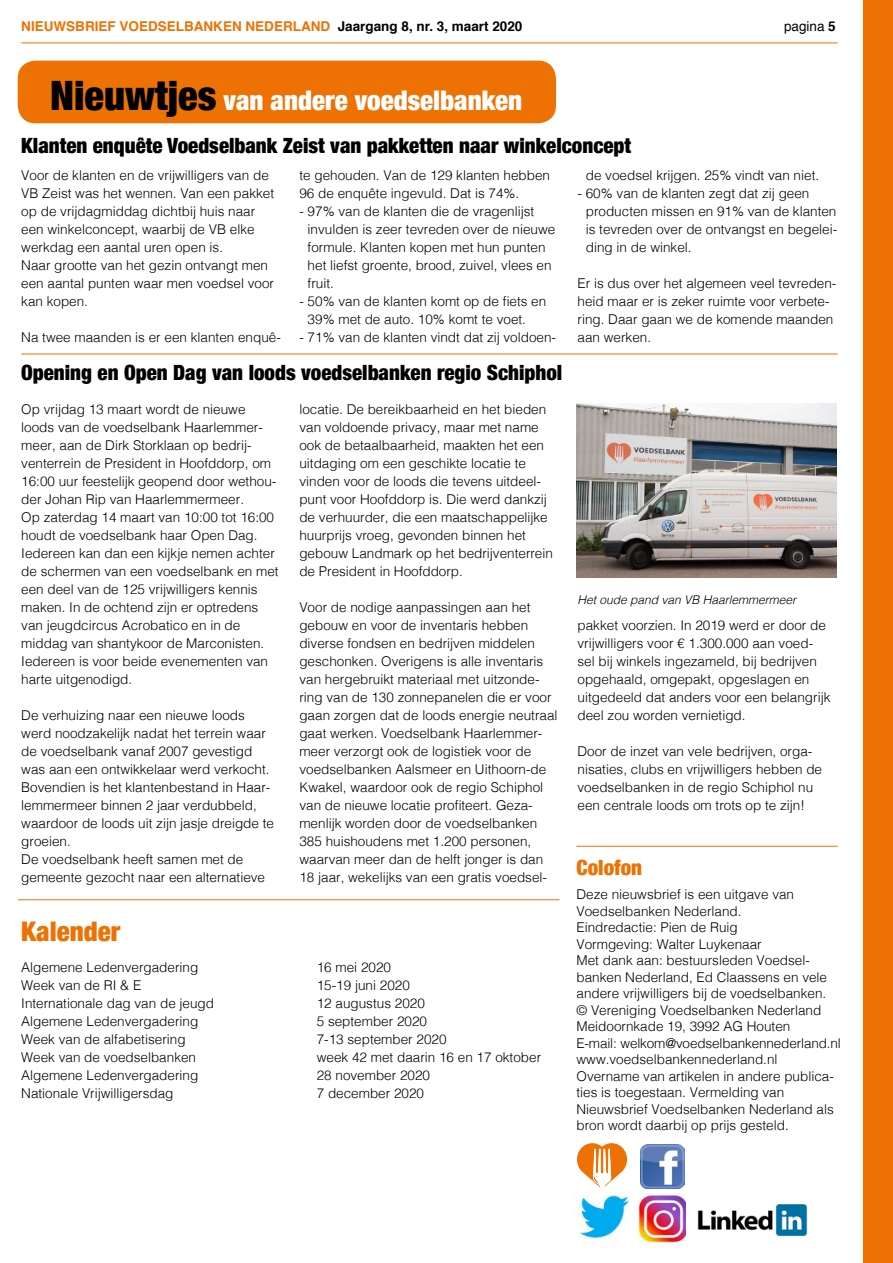
<style>
.page{position:relative;width:893px;height:1263px;background:#fff}
.page>*{position:absolute;margin:0;border:0;box-sizing:border-box;transform-origin:0 0}
.t1{font:900 condensed 27px "Helvetica Neue";color:#fff}
.t2{font:900 condensed 27px "Helvetica Neue";color:#ee7203}
.t3{font:900 condensed 21px "Helvetica Neue";color:#000}
.t4{font:900 condensed 21px "Helvetica Neue";color:#ee7203}
.t5{font:300 13.5px/18px "Helvetica";color:#000}
.t6{font:700 13.5px "Helvetica";color:#ee7203}
.t7{font:13.5px "Helvetica";color:#000}
.t8{font:italic 300 12px "Helvetica";color:#000}
.s1{color:#000}
.s2{font-weight:700}
.s3{font-size:40.5px;color:#000}
</style>
<div class="page">
<hr style="left:21px;top:43px;width:817px;height:1px;background:#ee7203">
<div style="left:863px;top:0;width:30px;height:1263px;background:#ee7203"></div>
<hr style="left:18px;top:899px;width:542px;height:1px;background:#ee7203">
<img style="left:640px;top:1144px;width:44px;height:44px">
<img style="left:576px;top:1191px;width:53px;height:52px">
<img style="left:697px;top:1204px;width:111px;height:33px">
<svg style="left:577px;top:1143px;width:50px;height:45px"></svg>
<img style="left:638px;top:1193px;width:48px;height:50px">
<div style="left:18px;top:61px;width:538px;height:62px;background:#ee7203;border-radius:18px"></div>
<img style="left:576px;top:404px;width:261px;height:174px">
<hr style="left:21px;top:354px;width:817px;height:1px;background:#ee7203">
<hr style="left:576px;top:846px;width:262px;height:1px;background:#ee7203">
<p class="t6" style="left:21px;top:16px;width:503px">NIEUWSBRIEF VOEDSELBANKEN NEDERLAND <span class="s1">Jaargang 8, nr. 3, maart 2020</span></p>
<p class="t7" style="left:784px;top:16px;width:53px">pagina <span class="s2">5</span></p>
<h1 class="t1" style="left:50px;top:78px;width:474px"><span class="s3">Nieuwtjes</span> van andere voedselbanken</h1>
<h2 class="t3" style="left:21px;top:129px;width:611px">Klanten enquête Voedselbank Zeist van pakketten naar winkelconcept</h2>
<p class="t5" style="left:21px;top:165px;width:254px">Voor de klanten en de vrijwilligers van de VB Zeist was het wennen. Van een pakket op de vrijdagmiddag dichtbij huis naar een winkelconcept, waarbij de VB elke werkdag een aantal uren open is.<br>Naar grootte van het gezin ontvangt men een aantal punten waar men voedsel voor kan kopen.</p>
<p class="t5" style="left:21px;top:327px;width:261px">Na twee maanden is er een klanten enquê-</p>
<p class="t5" style="left:586px;top:165px;width:235px">de voedsel krijgen. 25% vindt van niet.</p>
<p class="t5" style="left:586px;top:183px;width:253px;text-indent:-8px">- 60% van de klanten zegt dat zij geen producten missen en 91% van de klanten is tevreden over de ontvangst en begelei&shy;ding in de winkel.</p>
<p class="t5" style="left:578px;top:273px;width:260px">Er is dus over het algemeen veel tevreden&shy;heid maar er is zeker ruimte voor verbete&shy;ring. Daar gaan we de komende maanden aan werken.</p>
<p class="t5" style="left:299px;top:165px;width:252px">te gehouden. Van de 129 klanten hebben<br>96 de enquête ingevuld. Dat is 74%.</p>
<p class="t5" style="left:308px;top:201px;width:249px;text-indent:-8px">- 97% van de klanten die de vragenlijst invulden is zeer tevreden over de nieuwe formule. Klanten kopen met hun punten het liefst groente, brood, zuivel, vlees en fruit.</p>
<p class="t5" style="left:308px;top:291px;width:240px;text-indent:-8px">- 50% van de klanten komt op de fiets en<br>39% met de auto. 10% komt te voet.</p>
<p class="t5" style="left:299px;top:327px;width:258px">- 71% van de klanten vindt dat zij voldoen-</p>
<h2 class="t3" style="left:21px;top:355px;width:543px">Opening en Open Dag van loods voedselbanken regio Schiphol</h2>
<p class="t5" style="left:21px;top:399px;width:259px">Op vrijdag 13 maart wordt de nieuwe loods van de voedselbank Haarlemmer&shy;meer, aan de Dirk Storklaan op bedrij&shy;venterrein de President in Hoofddorp, om 16:00 uur feestelijk geopend door wethou&shy;der Johan Rip van Haarlemmermeer.<br>Op zaterdag 14 maart van 10:00 tot 16:00 houdt de voedselbank haar Open Dag.<br>Iedereen kan dan een kijkje nemen achter de schermen van een voedselbank en met een deel van de 125 vrijwilligers kennis maken. In de ochtend zijn er optredens van jeugdcircus Acrobatico en in de middag van shantykoor de Marconisten.<br>Iedereen is voor beide evenementen van harte uitgenodigd.</p>
<p class="t5" style="left:21px;top:705px;width:254px">De verhuizing naar een nieuwe loods werd noodzakelijk nadat het terrein waar de voedselbank vanaf 2007 gevestigd was aan een ontwikkelaar werd verkocht.<br>Bovendien is het klantenbestand in Haar&shy;lemmermeer binnen 2 jaar verdubbeld, waardoor de loods uit zijn jasje dreigde te groeien.<br>De voedselbank heeft samen met de gemeente gezocht naar een alternatieve</p>
<p class="t5" style="left:299px;top:399px;width:255px">locatie. De bereikbaarheid en het bieden van voldoende privacy, maar met name ook de betaalbaarheid, maakten het een uitdaging om een geschikte locatie te vinden voor de loods die tevens uitdeel&shy;punt voor Hoofddorp is. Die werd dankzij de verhuurder, die een maatschappelijke huurprijs vroeg, gevonden binnen het gebouw Landmark op het bedrijventerrein de President in Hoofddorp.</p>
<p class="t5" style="left:299px;top:597px;width:260px">Voor de nodige aanpassingen aan het gebouw en voor de inventaris hebben diverse fondsen en bedrijven middelen geschonken. Overigens is alle inventaris van hergebruikt materiaal met uitzonde&shy;ring van de 130 zonnepanelen die er voor gaan zorgen dat de loods energie neutraal gaat werken. Voedselbank Haarlemmer&shy;meer verzorgt ook de logistiek voor de voedselbanken Aalsmeer en Uithoorn-de Kwakel, waardoor ook de regio Schiphol van de nieuwe locatie profiteert. Geza&shy;menlijk worden door de voedselbanken 385 huishoudens met 1.200 personen, waarvan meer dan de helft jonger is dan 18 jaar, wekelijks van een gratis voedsel-</p>
<h1 class="t2" style="left:21px;top:909px;width:101px">Kalender</h1>
<p class="t5" style="left:21px;top:957px;width:179px">Algemene Ledenvergadering</p>
<p class="t5" style="left:317px;top:957px;width:76px">16 mei 2020</p>
<p class="t5" style="left:21px;top:975px;width:122px">Week van de RI &amp; E</p>
<p class="t5" style="left:317px;top:975px;width:95px">15-19 juni 2020</p>
<p class="t5" style="left:21px;top:993px;width:194px">Internationale dag van de jeugd</p>
<p class="t5" style="left:317px;top:993px;width:110px">12 augustus 2020</p>
<p class="t5" style="left:21px;top:1011px;width:179px">Algemene Ledenvergadering</p>
<p class="t5" style="left:317px;top:1011px;width:112px">5 september 2020</p>
<p class="t5" style="left:21px;top:1029px;width:166px">Week van de alfabetisering</p>
<p class="t5" style="left:317px;top:1029px;width:131px">7-13 september 2020</p>
<p class="t5" style="left:21px;top:1047px;width:176px">Week van de voedselbanken</p>
<p class="t5" style="left:317px;top:1047px;width:226px">week 42 met daarin 16 en 17 oktober</p>
<p class="t5" style="left:21px;top:1065px;width:179px">Algemene Ledenvergadering</p>
<p class="t5" style="left:317px;top:1065px;width:115px">28 november 2020</p>
<p class="t5" style="left:21px;top:1083px;width:154px">Nationale Vrijwilligersdag</p>
<p class="t5" style="left:317px;top:1083px;width:109px">7 december 2020</p>
<p class="t8" style="left:578px;top:589px;width:220px">Het oude pand van VB Haarlemmermeer</p>
<p class="t5" style="left:578px;top:615px;width:254px">pakket voorzien. In 2019 werd er door de vrijwilligers voor € 1.300.000 aan voed&shy;sel bij winkels ingezameld, bij bedrijven opgehaald, omgepakt, opgeslagen en uitgedeeld dat anders voor een belangrijk deel zou worden vernietigd.</p>
<p class="t5" style="left:578px;top:741px;width:246px">Door de inzet van vele bedrijven, orga&shy;nisaties, clubs en vrijwilligers hebben de voedselbanken in de regio Schiphol nu een centrale loods om trots op te zijn!</p>
<h2 class="t4" style="left:576px;top:850px;width:67px">Colofon</h2>
<p class="t5" style="left:576px;top:885px;width:266px;line-height:16.5px">Deze nieuwsbrief is een uitgave van Voedselbanken Nederland.<br>Eindredactie: Pien de Ruig<br>Vormgeving: Walter Luykenaar<br>Met dank aan: bestuursleden Voedsel&shy;banken Nederland, Ed Claassens en vele andere vrijwilligers bij de voedselbanken.<br>© Vereniging Voedselbanken Nederland Meidoornkade 19, 3992 AG Houten<br>E-mail: welkom@voedselbankennederland.nl www.voedselbankennederland.nl Overname van artikelen in andere publica&shy;ties is toegestaan. Vermelding van Nieuwsbrief Voedselbanken Nederland als bron wordt daarbij op prijs gesteld.</p>
</div>
